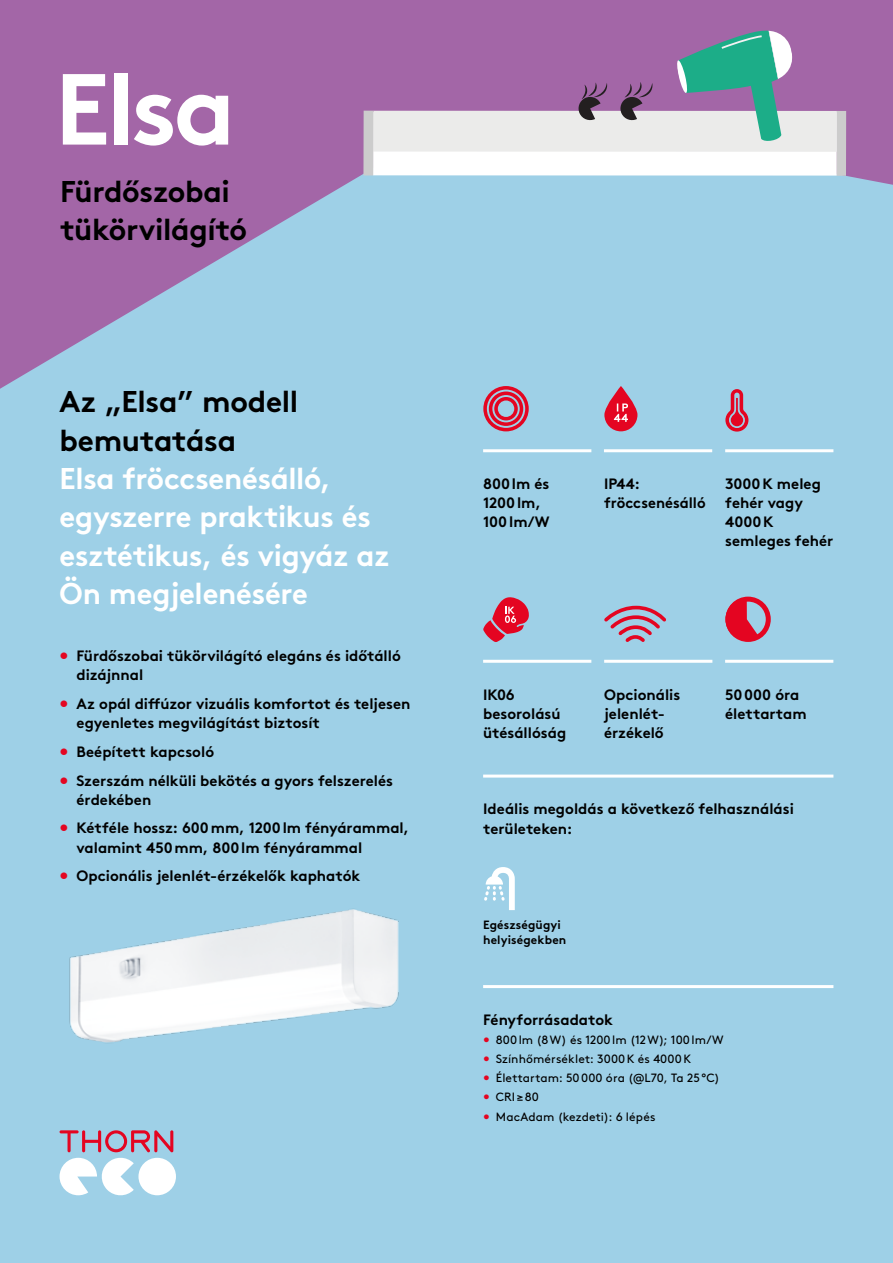
<style>
.page{position:relative;width:893px;height:1263px;background:#9ed0e7}
.page>*{position:absolute;margin:0;border:0;box-sizing:border-box;transform-origin:0 0}
.t1{font:700 100.65px "Brown";color:#fff}
.t2{font:700 30px/38.2px "Brown";letter-spacing:-.01em;color:#fff}
.t3{font:700 30px/38.2px "Brown";letter-spacing:-.01em;color:#000}
.t4{font:700 15px/19.2px "Brown";color:#000}
.t5{font:12px "Brown";letter-spacing:.01em;color:#000}
.t6{font:700 12px/14.9px "Brown";letter-spacing:.01em;color:#000}
.s1{color:#e40521}
</style>
<div class="page">
<svg style="left:0;top:0;width:893px;height:389px"></svg>
<hr style="left:483px;top:985px;width:350px;height:3px;background:#fff">
<hr style="left:483px;top:774px;width:350px;height:3px;background:#fff">
<svg style="left:483px;top:386px;width:46px;height:45px"></svg>
<svg style="left:726px;top:598px;width:33px;height:43px"></svg>
<div style="left:725px;top:597px;width:46px;height:45px;border:5px solid #e40521;border-radius:50%"></div>
<hr style="left:725px;top:449px;width:108px;height:3px;background:#fff">
<hr style="left:725px;top:660px;width:108px;height:3px;background:#fff">
<hr style="left:604px;top:449px;width:108px;height:3px;background:#fff">
<hr style="left:604px;top:660px;width:108px;height:3px;background:#fff">
<hr style="left:483px;top:449px;width:108px;height:3px;background:#fff">
<hr style="left:483px;top:660px;width:108px;height:3px;background:#fff">
<svg style="left:604px;top:386px;width:33px;height:45px"></svg>
<svg style="left:614px;top:403px;width:14px;height:19px"></svg>
<svg style="left:725px;top:389px;width:23px;height:43px"></svg>
<svg style="left:483px;top:597px;width:46px;height:45px"></svg>
<svg style="left:604px;top:605px;width:62px;height:37px"></svg>
<svg style="left:484px;top:867px;width:31px;height:43px"></svg>
<div style="left:836px;top:111px;width:10px;height:65px;background:#ccc"></div>
<div style="left:373px;top:112px;width:464px;height:64px;background:#fff"></div>
<div style="left:373px;top:111px;width:464px;height:41px;background:#ebebea"></div>
<svg style="left:577px;top:82px;width:30px;height:39px"></svg>
<svg style="left:619px;top:82px;width:33px;height:39px"></svg>
<div style="left:363px;top:111px;width:10px;height:64px;background:#ccc"></div>
<svg style="left:676px;top:28px;width:119px;height:113px"></svg>
<img style="left:69px;top:909px;width:330px;height:134px">
<div style="left:138px;top:1158px;width:38px;height:37px;background:#fff;border-radius:50%"></div>
<svg style="left:60px;top:1130px;width:113px;height:65px"></svg>
<h1 class="t1" style="left:55px;top:28px;width:182px">Elsa</h1>
<h2 class="t3" style="left:60px;top:169px;width:189px">Fürdőszobai tükörvilágító</h2>
<h2 class="t3" style="left:60px;top:380px;width:240px">Az „Elsa” modell bemutatása</h2>
<h2 class="t2" style="left:60px;top:456px;width:332px">Elsa fröccsenésálló, egyszerre praktikus és esztétikus, és vigyáz az<br>Ön megjelenésére</h2>
<p class="t4" style="left:77px;top:645px;width:326px;text-indent:-17px"><span class="s1">•</span> Fürdőszobai tükörvilágító elegáns és időtálló dizájnnal</p>
<p class="t4" style="left:77px;top:693px;width:335px;text-indent:-17px"><span class="s1">•</span> Az opál diffúzor vizuális komfortot és teljesen egyenletes megvilágítást biztosít</p>
<p class="t4" style="left:60px;top:740px;width:156px"><span class="s1">•</span> Beépített kapcsoló</p>
<p class="t4" style="left:77px;top:769px;width:318px;text-indent:-17px"><span class="s1">•</span> Szerszám nélküli bekötés a gyors felszerelés érdekében</p>
<p class="t4" style="left:77px;top:817px;width:334px;text-indent:-17px"><span class="s1">•</span> Kétféle hossz: 600mm, 1200lm fényárammal, valamint 450mm, 800lm fényárammal</p>
<p class="t4" style="left:60px;top:865px;width:302px"><span class="s1">•</span> Opcionális jelenlét-érzékelők kaphatók</p>
<p class="t4" style="left:483px;top:473px;width:68px">800lm és<br>1200lm,<br>100lm/W</p>
<p class="t4" style="left:604px;top:473px;width:103px">IP44: fröccsenésálló</p>
<p class="t4" style="left:725px;top:473px;width:110px">3000K meleg fehér vagy<br>4000K semleges fehér</p>
<p class="t4" style="left:483px;top:683px;width:85px">IK06 besorolású ütésállóság</p>
<p class="t4" style="left:604px;top:683px;width:78px">Opcionális jelenlét&shy;érzékelő</p>
<p class="t4" style="left:725px;top:683px;width:83px">50000 óra élettartam</p>
<p class="t4" style="left:483px;top:798px;width:312px">Ideális megoldás a következő felhasználási területeken:</p>
<p class="t6" style="left:483px;top:916px;width:85px">Egészségügyi helyiségekben</p>
<p class="t4" style="left:483px;top:1008px;width:131px">Fényforrásadatok</p>
<p class="t5" style="left:483px;top:1031px;width:242px"><span class="s1">•</span> 800lm (8W) és 1200lm (12W); 100lm/W</p>
<p class="t5" style="left:483px;top:1050px;width:210px"><span class="s1">•</span> Színhőmérséklet: 3000K és 4000K</p>
<p class="t5" style="left:483px;top:1069px;width:238px"><span class="s1">•</span> Élettartam: 50000 óra (@L70, Ta 25°C)</p>
<p class="t5" style="left:483px;top:1088px;width:57px"><span class="s1">•</span> CRI≥80</p>
<p class="t5" style="left:483px;top:1107px;width:174px"><span class="s1">•</span> MacAdam (kezdeti): 6 lépés</p>
</div>
